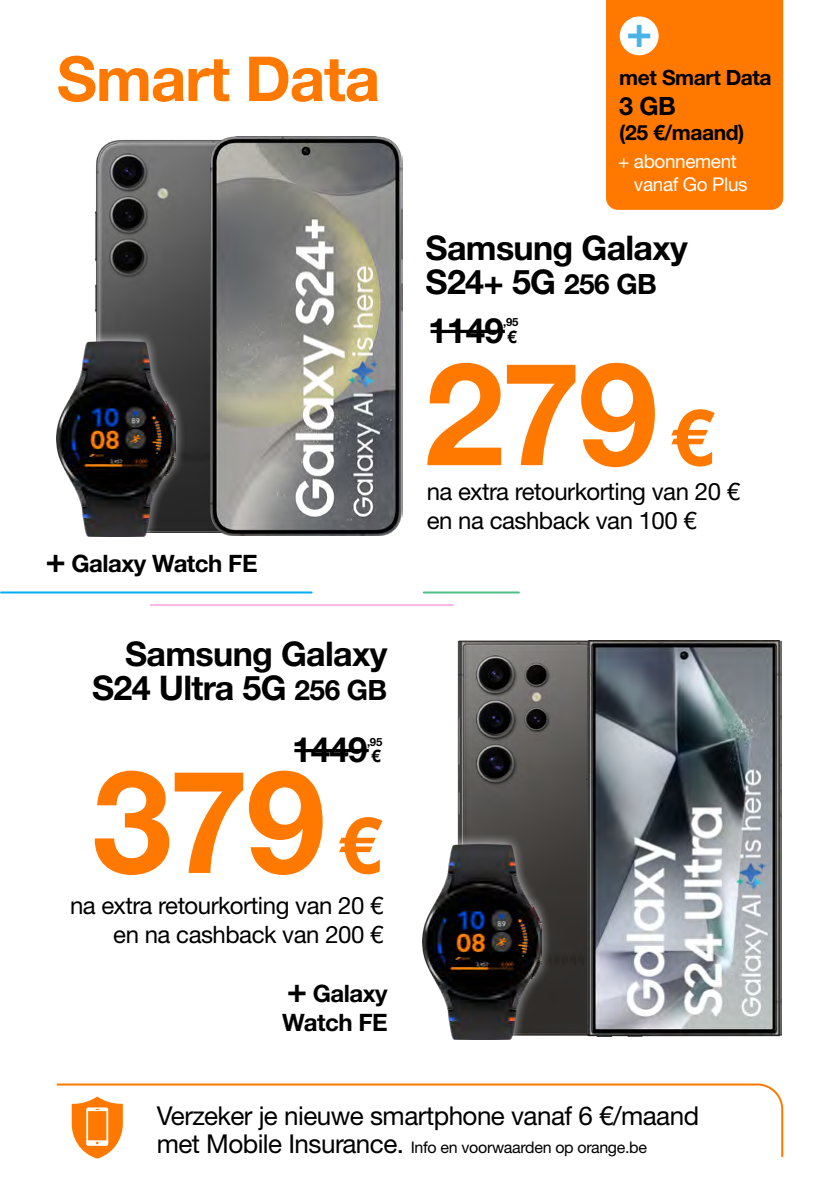
<style>
.page{position:relative;width:840px;height:1191px;background:#fff}
.page>*{position:absolute;margin:0;border:0;box-sizing:border-box;transform-origin:0 0}
.t1{font:700 143.2px "Helvetica Neue LTW1 G";letter-spacing:-.02em;color:#ff7900}
.t2{font:700 62px "Helvetica Neue LTW1 G";letter-spacing:-.02em;color:#ff7900}
.t3{font:700 43.8px "Helvetica Neue LTW1 G";color:#4bb4e6}
.t4{font:700 34.8px "Helvetica Neue LTW1 G";letter-spacing:-.02em;color:#000}
.t5{font:700 34px/34px "Helvetica Neue LTW1 G";letter-spacing:-.02em;color:#000}
.t6{font:26px "Helvetica Neue LTW1 G";letter-spacing:-.02em;color:#000}
.t7{font:700 25.2px "Helvetica Neue LTW1 G";color:#000}
.t8{font:24px/28.8px "Helvetica Neue LTW1 G";letter-spacing:-.02em;color:#000}
.t9{font:700 24px/28.8px "Helvetica Neue LTW1 G";letter-spacing:-.02em;color:#000}
.t10{font:700 21px "Helvetica Neue LTW1 G";letter-spacing:-.02em;color:#000}
.t11{font:19px/23.2px "Helvetica Neue LTW1 G";letter-spacing:-.02em;color:#fff}
.t12{font:700 17.2px "Helvetica Neue LTW1 G";color:#000}
.t13{font:16px "Helvetica Neue LTW1 G";letter-spacing:-.02em;color:#000}
.t14{font:700 11.4px "Helvetica Neue LTW1 G";color:#000}
.s1{font-size:34px}
.s2{font-size:28px}
.s3{font-size:77.4px}
.s4{font-size:26px}
</style>
<div class="page">
<div style="left:606px;top:0;width:176px;height:210px;background:#ff7900"></div>
<div style="left:619px;top:16px;width:39px;height:39px;background:#fff;border-radius:50%"></div>
<img style="left:95px;top:140px;width:115px;height:392px">
<img style="left:210px;top:137px;width:192px;height:398px">
<hr style="left:430px;top:330px;width:74px;height:3px;background:#000">
<hr style="left:294px;top:749px;width:74px;height:3px;background:#000">
<hr style="left:1px;top:591px;width:310px;height:2px;background:#00aeef">
<hr style="left:151px;top:604px;width:301px;height:2px;background:#ffb4e6">
<hr style="left:423px;top:591px;width:95px;height:2px;background:#50be87">
<svg style="left:56px;top:1083px;width:727px;height:75px"></svg>
<div style="left:45px;top:330px;width:141px;height:218px;background:#fff;opacity:.75"></div>
<img style="left:57px;top:341px;width:119px;height:195px">
<img style="left:457px;top:640px;width:196px;height:397px">
<img style="left:586px;top:641px;width:195px;height:395px">
<div style="left:411px;top:833px;width:141px;height:218px;background:#fff;opacity:.75"></div>
<img style="left:422px;top:844px;width:119px;height:195px">
<h2 class="t2" style="left:57px;top:41px;width:325px">Smart Data</h2>
<p class="t9" style="left:45px;top:548px;width:213px"><span class="s1">+</span> Galaxy Watch FE</p>
<h3 class="t5" style="left:92px;top:637px;width:296px;text-align:right">Samsung Galaxy<br>S24 Ultra 5G <span class="s2">256 GB</span></h3>
<h3 class="t4" style="left:292px;top:728px;width:77px">1449</h3>
<p class="t14" style="left:367px;top:734px;width:17px">,95</p>
<p class="t12" style="left:371px;top:745px;width:11px">€</p>
<h1 class="t1" style="left:92px;top:733px;width:290px">379 <span class="s3">€</span></h1>
<p class="t8" style="left:70px;top:891px;width:315px;text-align:right">na extra retourkorting van 20 € en na cashback van 200 €</p>
<p class="t9" style="left:282px;top:978px;width:107px"><span class="s1">+</span> Galaxy<br>Watch FE</p>
<h3 class="t3" style="left:625px;top:5px;width:28px">+</h3>
<p class="t10" style="left:619px;top:65px;width:154px">met Smart Data</p>
<p class="t7" style="left:619px;top:90px;width:58px">3 GB</p>
<p class="t10" style="left:619px;top:119px;width:126px">(25 €/maand)</p>
<p class="t11" style="left:633px;top:149px;width:115px;text-indent:-16px">+ abonnement vanaf Go Plus</p>
<h3 class="t5" style="left:425px;top:230px;width:263px">Samsung Galaxy<br>S24+ 5G <span class="s2">256 GB</span></h3>
<h3 class="t4" style="left:428px;top:309px;width:77px">1149</h3>
<p class="t14" style="left:503px;top:315px;width:17px">,95</p>
<p class="t12" style="left:507px;top:326px;width:11px">€</p>
<h1 class="t1" style="left:424px;top:326px;width:290px">279 <span class="s3">€</span></h1>
<p class="t8" style="left:426px;top:477px;width:315px">na extra retourkorting van 20 € en na cashback van 100 €</p>
<p class="t6" style="left:156px;top:1099px;width:543px">Verzeker je nieuwe smartphone vanaf 6 €/maand</p>
<p class="t13" style="left:156px;top:1137px;width:491px"><span class="s4">met Mobile Insurance.</span> Info en voorwaarden op orange.be</p>
</div>
